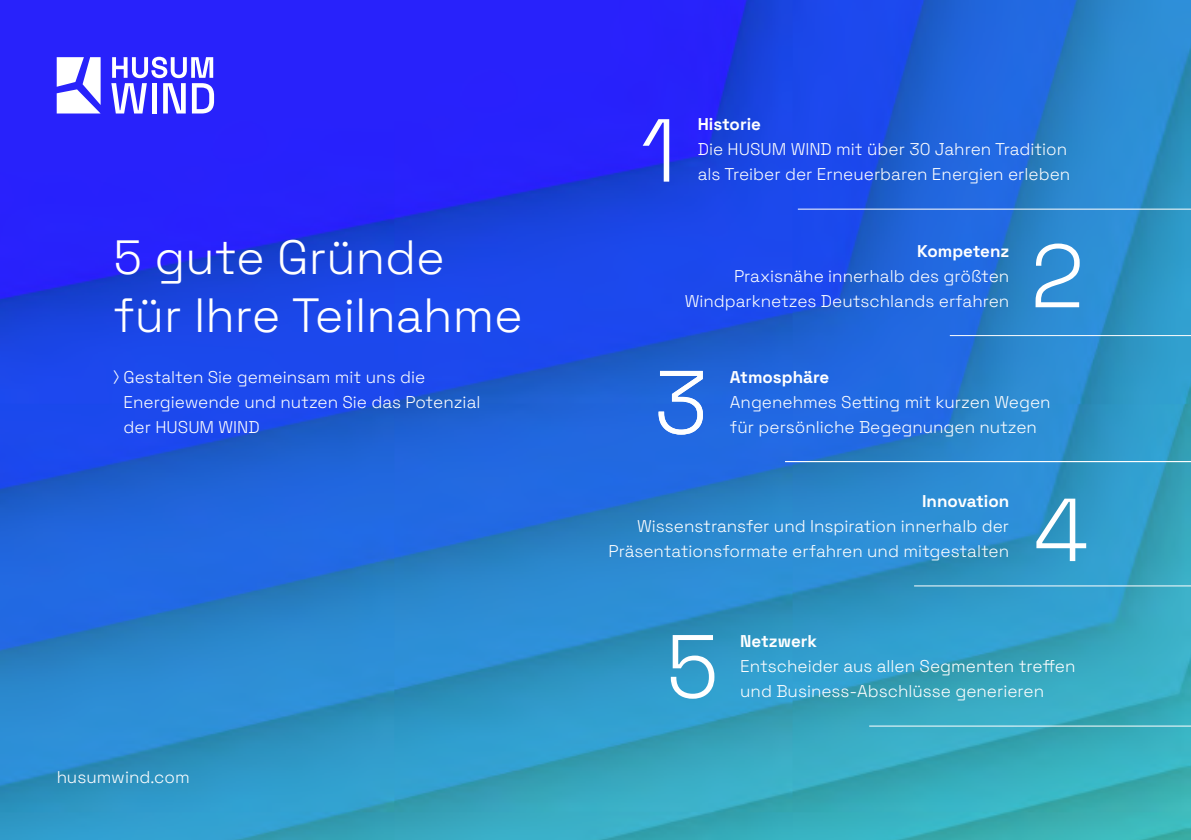
<style>
.page{position:relative;width:1191px;height:840px;background:#fff}
.page>*{position:absolute;margin:0;border:0;box-sizing:border-box;transform-origin:0 0}
.t1{font:300 89.2px "Space Grotesk";color:#fff}
.t2{font:300 48px/57.6px "Space Grotesk";color:#fff}
.t3{font:300 17px/25px "Space Grotesk";color:#fff}
.t4{font:700 17px "Space Grotesk";color:#fff}
</style>
<div class="page">
<img style="left:0;top:0;width:1191px;height:839px">
<hr style="left:798px;top:209px;width:393px;height:1px;background:#fff">
<hr style="left:869px;top:725px;width:322px;height:1px;background:#fff">
<hr style="left:949px;top:335px;width:242px;height:1px;background:#fff">
<hr style="left:914px;top:585px;width:277px;height:1px;background:#fff">
<hr style="left:785px;top:461px;width:406px;height:1px;background:#fff">
<svg style="left:111px;top:57px;width:103px;height:56px"></svg>
<svg style="left:57px;top:57px;width:44px;height:56px"></svg>
<h2 class="t2" style="left:113px;top:226px;width:411px">5 gute Gründe für Ihre Teilnahme</h2>
<p class="t3" style="left:124px;top:364px;width:358px;text-indent:-10px">⟩ Gestalten Sie gemeinsam mit uns die<br>Energiewende und nutzen Sie das Potenzial der HUSUM WIND</p>
<p class="t3" style="left:57px;top:763px;width:134px">husumwind.com</p>
<h1 class="t1" style="left:641px;top:85px;width:38px">1</h1>
<p class="t4" style="left:698px;top:112px;width:65px">Historie</p>
<p class="t3" style="left:698px;top:136px;width:374px">Die HUSUM WIND mit über 30 Jahren Tradition als Treiber der Erneuerbaren Energien erleben</p>
<p class="t4" style="left:917px;top:239px;width:94px">Kompetenz</p>
<p class="t3" style="left:685px;top:263px;width:326px;text-align:right">Praxisnähe innerhalb des größten<br>Windparknetzes Deutschlands erfahren</p>
<h1 class="t1" style="left:1030px;top:210px;width:56px">2</h1>
<h1 class="t1" style="left:654px;top:336px;width:55px">3</h1>
<p class="t4" style="left:730px;top:364px;width:101px">Atmosphäre</p>
<p class="t3" style="left:730px;top:388px;width:322px">Angenehmes Setting mit kurzen Wegen für persönliche Begegnungen nutzen</p>
<p class="t4" style="left:922px;top:488px;width:89px">Innovation</p>
<p class="t3" style="left:608px;top:512px;width:402px;text-align:right">Wissenstransfer und Inspiration innerhalb der<br>Präsentationsformate erfahren und mitgestalten</p>
<h1 class="t1" style="left:1033px;top:464px;width:57px">4</h1>
<h1 class="t1" style="left:666px;top:600px;width:55px">5</h1>
<p class="t4" style="left:740px;top:628px;width:78px">Netzwerk</p>
<p class="t3" style="left:740px;top:652px;width:337px">Entscheider aus allen Segmenten treffen und Business-Abschlüsse generieren</p>
</div>
